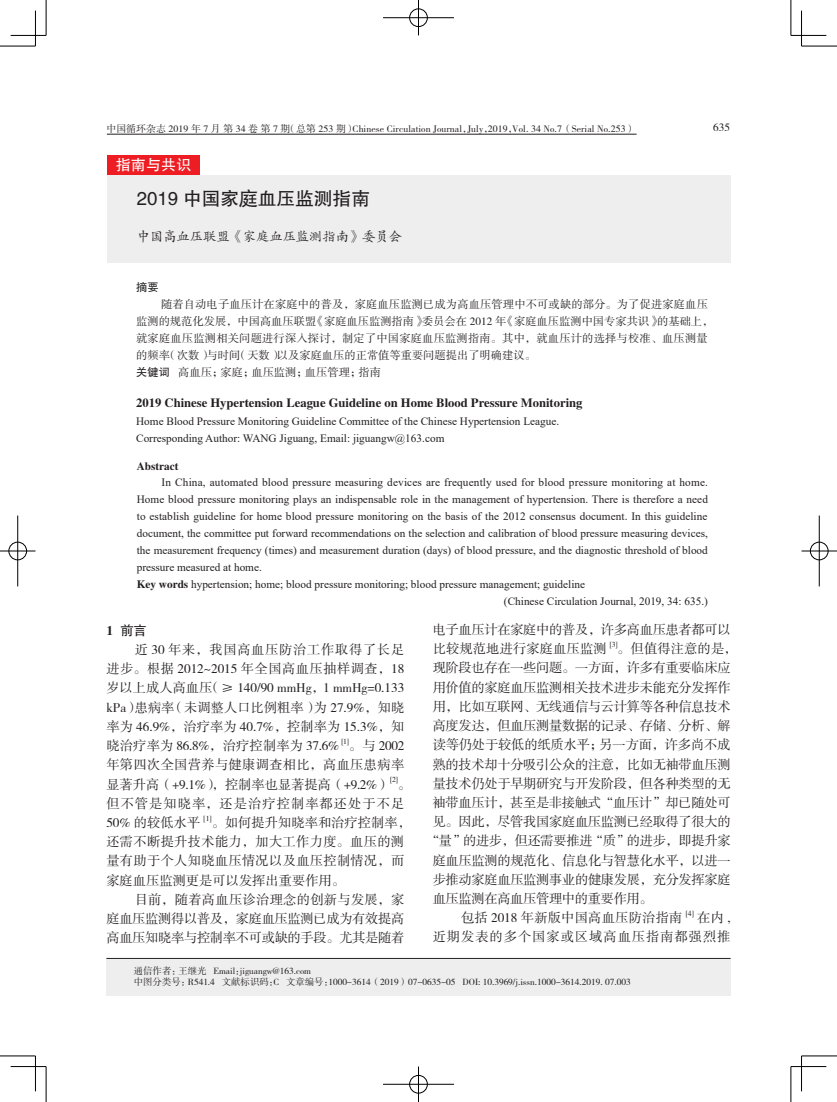
<style>
.page{position:relative;width:837px;height:1102px;background:#fff}
.page>*{position:absolute;margin:0;border:0;box-sizing:border-box;transform-origin:0 0}
.t1{font:18.62px "FZHTJW GB1 0";color:#231f20}
.t2{font:15px "FZHTJW GB1 0";letter-spacing:.01em;color:#fff}
.t3{font:13.25px/19.2px "FZSSJW GB1 0";letter-spacing:-.025em;color:#231f20;text-align:justify}
.t4{font:13.25px/19.2px "FZSSJW GB1 0";letter-spacing:.025em;color:#231f20}
.t5{font:13.25px/19.2px "FZSSJW GB1 0";letter-spacing:.075em;color:#231f20}
.t6{font:13.25px "FZKTJW GB1 0";color:#231f20}
.t7{font:13.25px "FZSSJW GB1 0";letter-spacing:.015em;color:#231f20}
.t8{font:13.25px "FZSSJW GB1 0";letter-spacing:.01em;color:#231f20}
.t9{font:13.25px "FZHTJW GB1 0";color:#231f20}
.t10{font:12.62px "FZXBSJW GB1 0";color:#231f20}
.t11{font:11.25px/17px "Times New Roman";color:#231f20}
.t12{font:11.25px/17px "FZSSJW GB1 0";letter-spacing:.01em;color:#231f20}
.t13{font:11.25px "FZXBSJW GB1 0";color:#231f20}
.t14{font:11.25px "FZSSK GBK1 0";color:#231f20}
.t15{font:11.25px "FZHTJW GB1 0";color:#231f20}
.t16{font:9.88px "FZSSK GBK1 0";letter-spacing:.01em;color:#231f20}
.t17{font:9.38px/11.2px "FZSSJW GB1 0";color:#231f20}
.t18{font:7.75px "FZSSJW GB1 0";color:#231f20}
.s1{font-family:"FZHTJW GB1 0"}
.s2{font-family:"FZXBSJW GB1 0"}
</style>
<div class="page">
<hr style="left:107px;top:134px;width:529px;height:1px;background:#231f20">
<div style="left:107px;top:175px;width:623px;height:87px;background:#eeeeef"></div>
<div style="left:106px;top:959px;width:624px;height:37px;background:#eeeeef"></div>
<hr style="left:106px;top:958px;width:624px;height:1px;background:#231f20">
<div style="left:107px;top:155px;width:92px;height:19px;background:#ee1d23"></div>
<hr style="left:0;top:46px;width:35px;height:1px;background:#000">
<hr style="left:801px;top:46px;width:35px;height:1px;background:#000">
<hr style="left:0;top:1056px;width:35px;height:1px;background:#000">
<hr style="left:801px;top:1056px;width:35px;height:1px;background:#000">
<hr style="left:46px;top:0;width:1px;height:35px;background:#000">
<hr style="left:46px;top:1067px;width:1px;height:35px;background:#000">
<hr style="left:790px;top:0;width:1px;height:35px;background:#000">
<hr style="left:790px;top:1067px;width:1px;height:35px;background:#000">
<hr style="left:11px;top:35px;width:35px;height:1px;background:#000">
<hr style="left:790px;top:35px;width:36px;height:1px;background:#000">
<hr style="left:11px;top:1066px;width:35px;height:1px;background:#000">
<hr style="left:790px;top:1066px;width:36px;height:1px;background:#000">
<hr style="left:35px;top:11px;width:1px;height:35px;background:#000">
<hr style="left:35px;top:1056px;width:1px;height:35px;background:#000">
<hr style="left:801px;top:11px;width:1px;height:35px;background:#000">
<hr style="left:801px;top:1056px;width:1px;height:35px;background:#000">
<div style="left:408px;top:8px;width:20px;height:19px;border:2px solid #fff;border-radius:50%"></div>
<hr style="left:383px;top:17px;width:71px;height:2px;background:#fff">
<hr style="left:417px;top:0;width:2px;height:35px;background:#fff">
<div style="left:409px;top:9px;width:18px;height:18px;border:1px solid #000;border-radius:50%"></div>
<hr style="left:383px;top:18px;width:71px;height:1px;background:#000">
<hr style="left:418px;top:0;width:1px;height:35px;background:#000">
<div style="left:408px;top:1075px;width:20px;height:19px;border:2px solid #fff;border-radius:50%"></div>
<hr style="left:383px;top:1083px;width:71px;height:2px;background:#fff">
<hr style="left:417px;top:1067px;width:2px;height:35px;background:#fff">
<div style="left:409px;top:1075px;width:18px;height:18px;border:1px solid #000;border-radius:50%"></div>
<hr style="left:383px;top:1084px;width:71px;height:1px;background:#000">
<hr style="left:418px;top:1067px;width:1px;height:35px;background:#000">
<div style="left:8px;top:541px;width:19px;height:20px;border:2px solid #fff;border-radius:50%"></div>
<hr style="left:0;top:550px;width:35px;height:2px;background:#fff">
<hr style="left:17px;top:516px;width:2px;height:70px;background:#fff">
<div style="left:9px;top:542px;width:18px;height:18px;border:1px solid #000;border-radius:50%"></div>
<hr style="left:0;top:551px;width:35px;height:1px;background:#000">
<hr style="left:18px;top:516px;width:1px;height:70px;background:#000">
<div style="left:809px;top:541px;width:19px;height:20px;border:2px solid #fff;border-radius:50%"></div>
<hr style="left:801px;top:550px;width:35px;height:2px;background:#fff">
<div style="left:809px;top:542px;width:19px;height:18px;border:1px solid #000;border-radius:50%"></div>
<hr style="left:801px;top:551px;width:35px;height:1px;background:#000">
<hr style="left:818px;top:516px;width:1px;height:70px;background:#000">
<p class="t16" style="left:106px;top:124px;width:530px">中国循环杂志 2019 年 7 月 第 34 卷 第 7 期（总第 253 期）Chinese Circulation Journal，July，2019，Vol. 34 No.7（Serial No.253）</p>
<p class="t14" style="left:713px;top:122px;width:18px">635</p>
<h2 class="t2" style="left:116px;top:156px;width:77px">指南与共识</h2>
<h1 class="t1" style="left:137px;top:188px;width:235px">2019 中国家庭血压监测指南</h1>
<p class="t6" style="left:137px;top:229px;width:267px">中国高血压联盟《家庭血压监测指南》委员会</p>
<p class="t15" style="left:136px;top:281px;width:24px">摘要</p>
<p class="t12" style="left:136px;top:296px;width:578px;text-indent:25px">随着自动电子血压计在家庭中的普及，家庭血压监测已成为高血压管理中不可或缺的部分。为了促进家庭血压监测的规范化发展，中国高血压联盟《家庭血压监测指南》委员会在 2012 年《家庭血压监测中国专家共识》的基础上，就家庭血压监测相关问题进行深入探讨，制定了中国家庭血压监测指南。其中，就血压计的选择与校准、血压测量的频率（次数）与时间（天数）以及家庭血压的正常值等重要问题提出了明确建议。<br><span class="s1">关键词</span> 高血压；家庭；血压监测；血压管理；指南</p>
<p class="t10" style="left:136px;top:396px;width:447px">2019 Chinese Hypertension League Guideline on Home Blood Pressure Monitoring</p>
<p class="t11" style="left:136px;top:412px;width:424px">Home Blood Pressure Monitoring Guideline Committee of the Chinese Hypertension League.<br>Corresponding Author: WANG Jiguang, Email: jiguangw@163.com</p>
<p class="t13" style="left:137px;top:460px;width:43px">Abstract</p>
<p class="t11" style="left:161px;top:474px;width:547px">In China, automated blood pressure measuring devices are frequently used for blood pressure monitoring at home.</p>
<p class="t11" style="left:137px;top:491px;width:572px">Home blood pressure monitoring plays an indispensable role in the management of hypertension. There is therefore a need</p>
<p class="t11" style="left:137px;top:508px;width:572px">to establish guideline for home blood pressure monitoring on the basis of the 2012 consensus document. In this guideline</p>
<p class="t11" style="left:137px;top:525px;width:572px">document, the committee put forward recommendations on the selection and calibration of blood pressure measuring devices,</p>
<p class="t11" style="left:137px;top:542px;width:572px">the measurement frequency (times) and measurement duration (days) of blood pressure, and the diagnostic threshold of blood</p>
<p class="t11" style="left:137px;top:559px;width:126px">pressure measured at home.</p>
<p class="t11" style="left:137px;top:576px;width:449px"><span class="s2">Key words</span> hypertension; home; blood pressure monitoring; blood pressure management; guideline</p>
<p class="t11" style="left:504px;top:593px;width:205px">(Chinese Circulation Journal, 2019, 34: 635.)</p>
<p class="t9" style="left:106px;top:623px;width:42px"><span class="s2">1</span> 前言</p>
<p class="t3" style="left:106px;top:641px;width:299px;text-indent:28px">近 30 年来，我国高血压防治工作取得了长足进步。根据 2012~2015 年全国高血压抽样调查，18岁以上成人高血压（≥ 140/90 mmHg，1 mmHg=0.133 kPa）患病率（未调整人口比例粗率）为 27.9%，知晓率为 46.9%，治疗率为 40.7%，控制率为 15.3%，知晓治疗率为 86.8%，治疗控制率为 37.6%</p>
<p class="t3" style="left:432px;top:621px;width:299px">电子血压计在家庭中的普及，许多高血压患者都可以比较规范地进行家庭血压监测</p>
<p class="t18" style="left:609px;top:640px;width:9px">[3]</p>
<p class="t8" style="left:617px;top:642px;width:121px">。但值得注意的是，</p>
<p class="t3" style="left:432px;top:659px;width:299px">现阶段也存在一些问题。一方面，许多有重要临床应</p>
<p class="t3" style="left:432px;top:678px;width:299px">用价值的家庭血压监测相关技术进步未能充分发挥作</p>
<p class="t3" style="left:432px;top:697px;width:299px">用，比如互联网、无线通信与云计算等各种信息技术</p>
<p class="t3" style="left:432px;top:717px;width:299px">高度发达，但血压测量数据的记录、存储、分析、解</p>
<p class="t3" style="left:432px;top:736px;width:299px">读等仍处于较低的纸质水平；另一方面，许多尚不成</p>
<p class="t3" style="left:432px;top:755px;width:299px">熟的技术却十分吸引公众的注意，比如无袖带血压测</p>
<p class="t3" style="left:432px;top:774px;width:299px">量技术仍处于早期研究与开发阶段，但各种类型的无</p>
<p class="t3" style="left:432px;top:793px;width:299px">袖带血压计，甚至是非接触式“血压计”却已随处可</p>
<p class="t3" style="left:432px;top:813px;width:299px">见。因此，尽管我国家庭血压监测已经取得了很大的</p>
<p class="t3" style="left:426px;top:832px;width:306px">“量”的进步，但还需要推进“质”的进步，即提升家</p>
<p class="t3" style="left:432px;top:851px;width:299px">庭血压监测的规范化、信息化与智慧化水平，以进一</p>
<p class="t3" style="left:432px;top:870px;width:299px">步推动家庭血压监测事业的健康发展，充分发挥家庭</p>
<p class="t3" style="left:432px;top:890px;width:221px">血压监测在高血压管理中的重要作用。</p>
<p class="t7" style="left:461px;top:911px;width:223px">包括 2018 年新版中国高血压防治指南</p>
<p class="t18" style="left:685px;top:909px;width:10px">[4]</p>
<p class="t18" style="left:341px;top:737px;width:9px">[1]</p>
<p class="t3" style="left:106px;top:737px;width:299px;text-indent:242px">。与 2002年第四次全国营养与健康调查相比，高血压患病率显著升高（+9.1%），控制率也显著提高（+9.2%）</p>
<p class="t18" style="left:390px;top:775px;width:9px">[2]</p>
<p class="t5" style="left:106px;top:775px;width:306px;text-indent:291px">。但不管是知晓率，还是治疗控制率都还处于不足<br>50% 的较低水平</p>
<p class="t18" style="left:203px;top:814px;width:10px">[1]</p>
<p class="t4" style="left:106px;top:813px;width:306px;text-indent:105px">。如何提升知晓率和治疗控制率，还需不断提升技术能力，加大工作力度。血压的测量有助于个人知晓血压情况以及血压控制情况，而家庭血压监测更是可以发挥出重要作用。</p>
<p class="t3" style="left:106px;top:890px;width:299px;text-indent:28px">目前，随着高血压诊治理念的创新与发展，家庭血压监测得以普及，家庭血压监测已成为有效提高高血压知晓率与控制率不可或缺的手段。尤其是随着</p>
<p class="t5" style="left:432px;top:909px;width:299px;text-align:right">在内 ,<br>近期发表的多个国家或区域高血压指南都强烈推</p>
<p class="t17" style="left:134px;top:966px;width:498px">通信作者：王继光 Email：jiguangw@163.com<br>中图分类号：R541.4 文献标识码：C 文章编号：1000-3614（2019）07-0635-05 DOI: 10.3969/j.issn.1000-3614.2019. 07.003</p>
</div>
